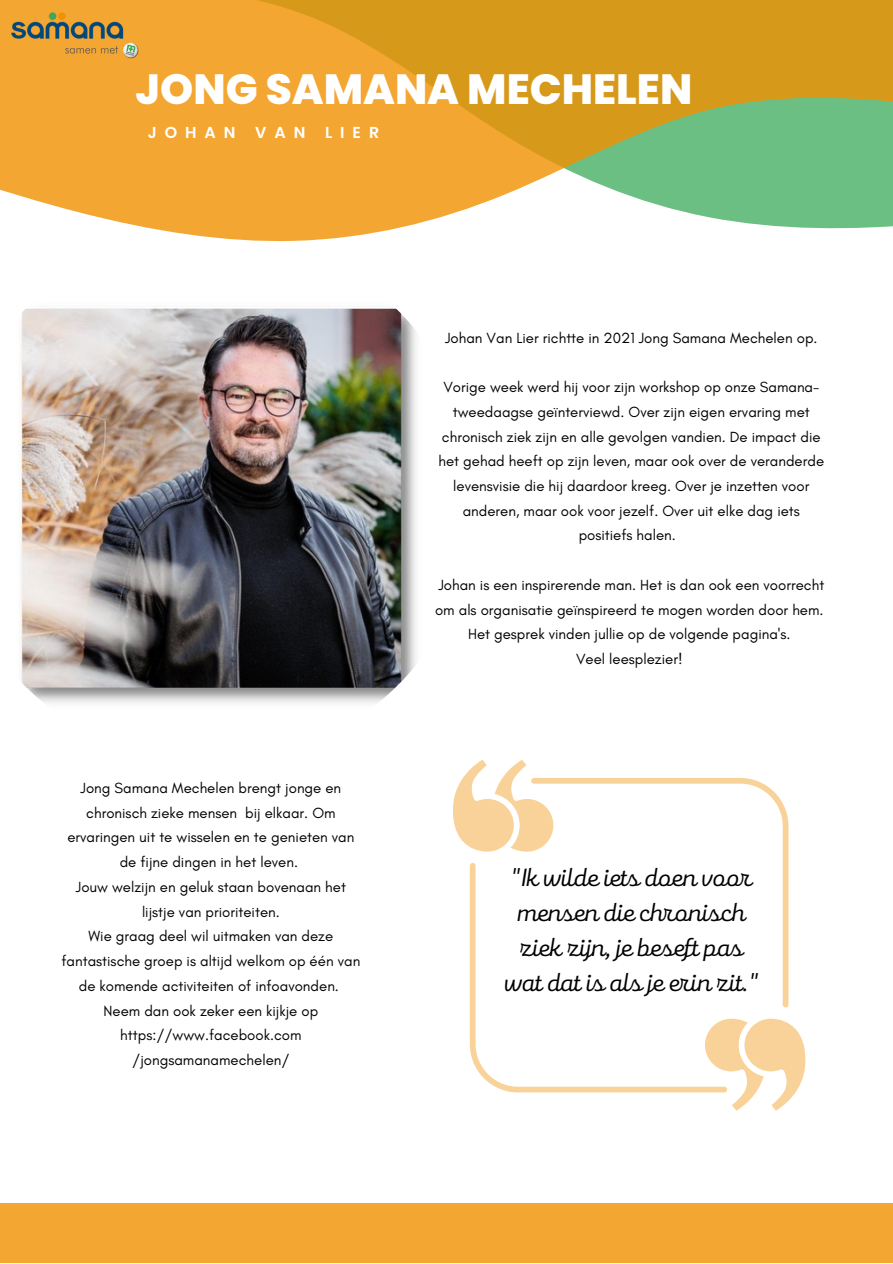
<style>
.page{position:relative;width:893px;height:1264px;background:#fff}
.page>*{position:absolute;margin:0;border:0;box-sizing:border-box;transform-origin:0 0}
.t1{font:800 42.15px "Poppins";color:#fff}
.t2{font:25.65px/34.8px "Mixa";color:#000;text-align:center}
.t3{font:600 15.9px "Poppins";letter-spacing:.5em;color:#fff}
.t4{font:15px/24.8px "Glacial Indifference";color:#000;text-align:center}
</style>
<div class="page">
<div style="left:0;top:1203px;width:892px;height:59px;background:#f4a633"></div>
<svg style="left:0;top:0;width:892px;height:233px;background:#d6ac47"></svg>
<img style="left:0;top:2px;width:148px;height:66px">
<img style="left:21px;top:233px;width:395px;height:470px">
<svg style="left:453px;top:759px;width:78px;height:92px"></svg>
<svg style="left:704px;top:1018px;width:101px;height:92px"></svg>
<svg style="left:470px;top:863px;width:257px;height:229px"></svg>
<svg style="left:531px;top:778px;width:257px;height:229px"></svg>
<h1 class="t1" style="left:135px;top:60px;width:558px">JONG SAMANA MECHELEN</h1>
<p class="t3" style="left:148px;top:121px;width:233px">JOHAN VAN LIER</p>
<p class="t4" style="left:61px;top:775px;width:300px">Jong Samana Mechelen brengt jonge en chronisch zieke mensen bij elkaar. Om ervaringen uit te wisselen en te genieten van de fijne dingen in het leven.<br>Jouw welzijn en geluk staan bovenaan het lijstje van prioriteiten.<br>Wie graag deel wil uitmaken van deze fantastische groep is altijd welkom op één van de komende activiteiten of infoavonden.<br>Neem dan ook zeker een kijkje op https://www.facebook.com /jongsamanamechelen/</p>
<p class="t4" style="left:445px;top:325px;width:374px">Johan Van Lier richtte in 2021 Jong Samana Mechelen op.</p>
<p class="t4" style="left:438px;top:374px;width:387px">Vorige week werd hij voor zijn workshop op onze Samana&shy;tweedaagse geïnterviewd. Over zijn eigen ervaring met chronisch ziek zijn en alle gevolgen vandien. De impact die het gehad heeft op zijn leven, maar ook over de veranderde levensvisie die hij daardoor kreeg. Over je inzetten voor anderen, maar ook voor jezelf. Over uit elke dag iets positiefs halen.</p>
<p class="t4" style="left:435px;top:572px;width:390px">Johan is een inspirerende man. Het is dan ook een voorrecht om als organisatie geïnspireerd te mogen worden door hem.<br>Het gesprek vinden jullie op de volgende pagina's.<br>Veel leesplezier!</p>
<h2 class="t2" style="left:504px;top:858px;width:255px">"Ik wilde iets doen voor mensen die chronisch ziek zijn, je beseft pas wat dat is als je erin zit."</h2>
</div>
